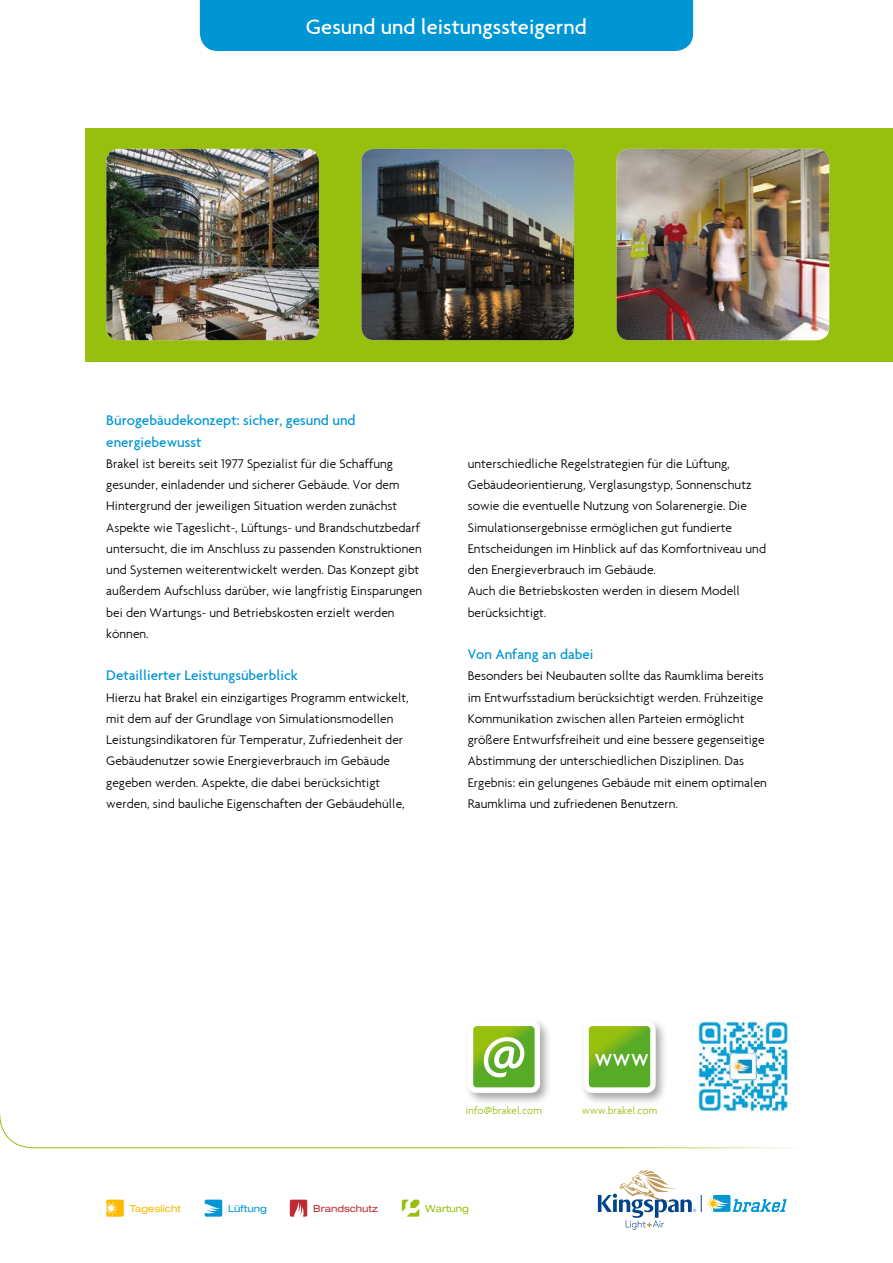
<style>
.page{position:relative;width:893px;height:1263px;background:#fff}
.page>*{position:absolute;margin:0;border:0;box-sizing:border-box;transform-origin:0 0}
.t1{font:500 60.6px "Agenda";color:#fff}
.t2{font:500 26.4px "Agenda";color:#fff}
.t3{font:500 22.5px "Agenda";color:#fff}
.t4{font:500 15px/21.3px "Agenda";color:#0096d4}
.t5{font:300 13.5px/21.3px "Agenda";color:#000}
.t6{font:300 11.25px "Agenda";color:#97bf0d}
.t7{font:expanded 9.75px "Helvetica Neue";color:#bd2a33}
.t8{font:expanded 9.75px "Helvetica Neue";color:#fabb00}
.t9{font:expanded 9.75px "Helvetica Neue";color:#0096d4}
.t10{font:expanded 9.75px "Helvetica Neue";color:#97bf0d}
</style>
<div class="page">
<div style="left:200px;top:0;width:493px;height:51px;background:#0096d4"></div>
<div style="left:85px;top:128px;width:808px;height:233px;background:#97bf0d"></div>
<img style="left:106px;top:149px;width:213px;height:191px">
<img style="left:361px;top:149px;width:213px;height:191px">
<img style="left:617px;top:149px;width:212px;height:191px">
<svg style="left:0;top:1112px;width:797px;height:36px"></svg>
<div style="left:580px;top:1017px;width:88px;height:89px;background:#000;opacity:.35"></div>
<svg style="left:589px;top:1026px;width:61px;height:61px;background:#6ab020"></svg>
<div style="left:583px;top:1020px;width:73px;height:73px;border:5px solid #fff;border-radius:6px"></div>
<div style="left:464px;top:1017px;width:89px;height:89px;background:#000;opacity:.35"></div>
<svg style="left:474px;top:1026px;width:60px;height:61px;background:#69b020"></svg>
<div style="left:468px;top:1020px;width:72px;height:73px;border:5px solid #fff;border-radius:6px"></div>
<img style="left:693px;top:1016px;width:96px;height:96px">
<svg style="left:598px;top:1170px;width:189px;height:60px"></svg>
<svg style="left:106px;top:1199px;width:18px;height:17px"></svg>
<svg style="left:205px;top:1199px;width:17px;height:17px"></svg>
<svg style="left:290px;top:1199px;width:17px;height:17px"></svg>
<svg style="left:402px;top:1199px;width:17px;height:17px"></svg>
<h3 class="t3" style="left:306px;top:13px;width:283px">Gesund und leistungssteigernd</h3>
<p class="t4" style="left:106px;top:409px;width:251px">Bürogebäudekonzept: sicher, gesund und energiebewusst</p>
<p class="t5" style="left:106px;top:453px;width:317px">Brakel ist bereits seit 1977 Spezialist für die Schaffung gesunder, einladender und sicherer Gebäude. Vor dem Hintergrund der jeweiligen Situation werden zunächst Aspekte wie Tageslicht-, Lüftungs- und Brandschutzbedarf untersucht, die im Anschluss zu passenden Konstruktionen und Systemen weiterentwickelt werden. Das Konzept gibt außerdem Aufschluss darüber, wie langfristig Einsparungen bei den Wartungs- und Betriebskosten erzielt werden können.</p>
<p class="t4" style="left:106px;top:664px;width:193px">Detaillierter Leistungsüberblick</p>
<p class="t5" style="left:106px;top:686px;width:304px">Hierzu hat Brakel ein einzigartiges Programm entwickelt, mit dem auf der Grundlage von Simulationsmodellen Leistungsindikatoren für Temperatur, Zufriedenheit der Gebäudenutzer sowie Energieverbrauch im Gebäude gegeben werden. Aspekte, die dabei berücksichtigt werden, sind bauliche Eigenschaften der Gebäudehülle,</p>
<p class="t5" style="left:468px;top:453px;width:300px">unterschiedliche Regelstrategien für die Lüftung, Gebäudeorientierung, Verglasungstyp, Sonnenschutz sowie die eventuelle Nutzung von Solarenergie. Die Simulationsergebnisse ermöglichen gut fundierte Entscheidungen im Hinblick auf das Komfortniveau und den Energieverbrauch im Gebäude.<br>Auch die Betriebskosten werden in diesem Modell berücksichtigt.</p>
<p class="t4" style="left:468px;top:643px;width:127px">Von Anfang an dabei</p>
<p class="t5" style="left:468px;top:665px;width:301px">Besonders bei Neubauten sollte das Raumklima bereits im Entwurfsstadium berücksichtigt werden. Frühzeitige Kommunikation zwischen allen Parteien ermöglicht größere Entwurfsfreiheit und eine bessere gegenseitige Abstimmung der unterschiedlichen Disziplinen. Das Ergebnis: ein gelungenes Gebäude mit einem optimalen Raumklima und zufriedenen Benutzern.</p>
<h1 class="t1" style="left:481px;top:1020px;width:47px">@</h1>
<h2 class="t2" style="left:594px;top:1041px;width:56px">www</h2>
<p class="t6" style="left:466px;top:1104px;width:78px">info@brakel.com</p>
<p class="t6" style="left:582px;top:1104px;width:77px">www.brakel.com</p>
<p class="t8" style="left:130px;top:1202px;width:53px">Tageslicht</p>
<p class="t9" style="left:228px;top:1202px;width:40px">Lüftung</p>
<p class="t7" style="left:313px;top:1202px;width:66px">Brandschutz</p>
<p class="t10" style="left:425px;top:1202px;width:45px">Wartung</p>
</div>
